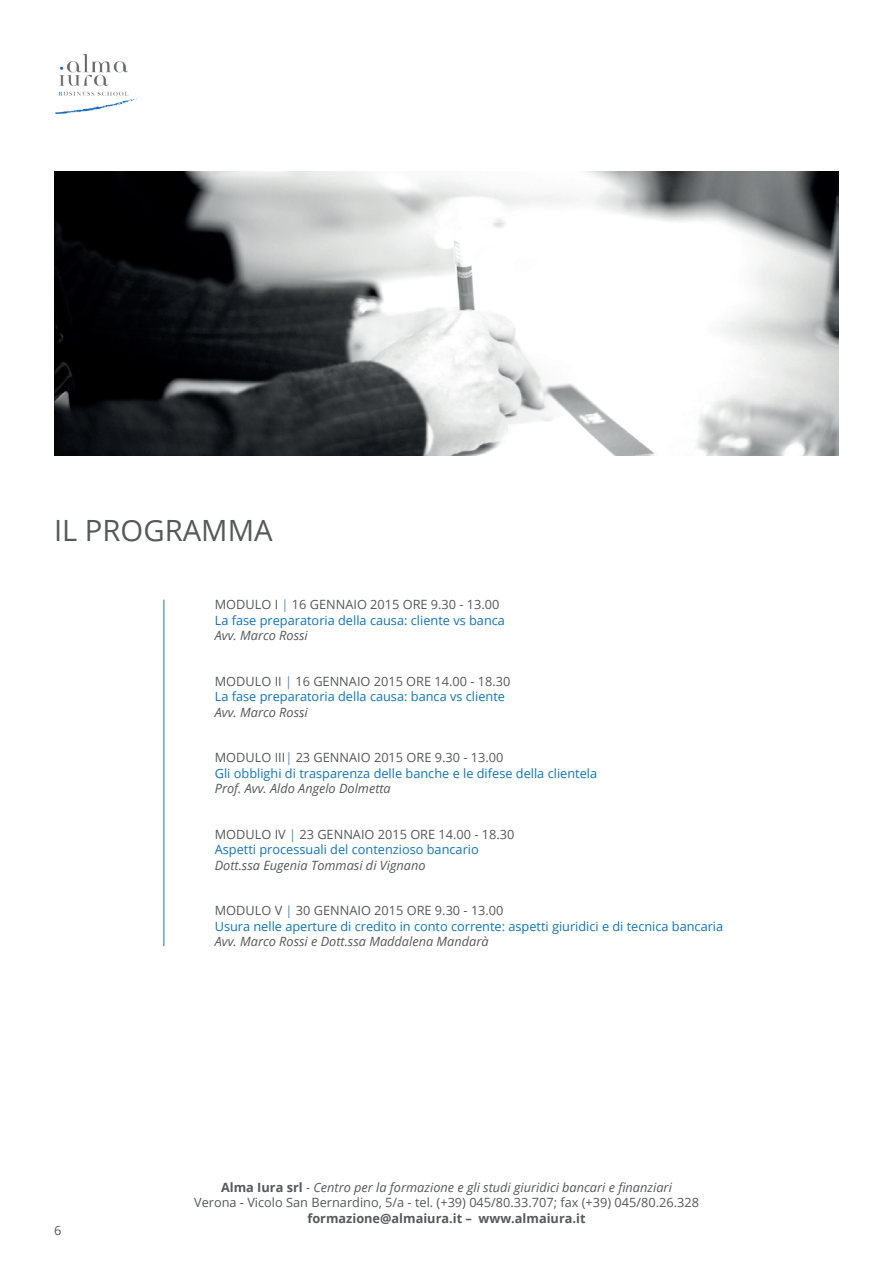
<style>
.page{position:relative;width:893px;height:1263px;background:#fff}
.page>*{position:absolute;margin:0;border:0;box-sizing:border-box;transform-origin:0 0}
.t1{font:29.25px "Open Sans";color:#57585a}
.t2{font:12.75px/15.3px "Open Sans";color:#1074bc}
.t3{font:12.75px/15.3px "Open Sans";color:#57585a;text-align:center}
.t4{font:italic 12.75px "Open Sans";color:#57585a}
.t5{font:700 12.75px "Open Sans";color:#57585a}
.s1{color:#57585a}
.s2{color:#5487c6}
.s3{font-weight:700}
.s4{font-style:italic}
</style>
<div class="page">
<img style="left:54px;top:54px;width:85px;height:60px">
<hr style="left:164px;top:600px;width:1px;height:346px;background:#1074bc">
<img style="left:54px;top:171px;width:785px;height:285px">
<h1 class="t1" style="left:54px;top:510px;width:220px">IL PROGRAMMA</h1>
<p class="t3" style="left:54px;top:1222px;width:9px">6</p>
<p class="t2" style="left:215px;top:597px;width:292px"><span class="s1">MODULO I</span> <span class="s2">|</span> <span class="s1">16 GENNAIO 2015 ORE 9.30 - 13.00<br></span>La fase preparatoria della causa: cliente vs banca</p>
<p class="t4" style="left:215px;top:627px;width:95px">Avv. Marco Rossi</p>
<p class="t2" style="left:215px;top:673px;width:297px"><span class="s1">MODULO II</span> <span class="s2">|</span> <span class="s1">16 GENNAIO 2015 ORE 14.00 - 18.30<br></span>La fase preparatoria della causa: banca vs cliente</p>
<p class="t4" style="left:215px;top:703px;width:95px">Avv. Marco Rossi</p>
<p class="t2" style="left:215px;top:750px;width:384px"><span class="s1">MODULO III</span><span class="s2">|</span> <span class="s1">23 GENNAIO 2015 ORE 9.30 - 13.00<br></span>Gli obblighi di trasparenza delle banche e le difese della clientela</p>
<p class="t4" style="left:215px;top:780px;width:178px">Prof. Avv. Aldo Angelo Dolmetta</p>
<p class="t2" style="left:215px;top:826px;width:301px"><span class="s1">MODULO IV</span> <span class="s2">|</span> <span class="s1">23 GENNAIO 2015 ORE 14.00 - 18.30<br></span>Aspetti processuali del contenzioso bancario</p>
<p class="t4" style="left:215px;top:856px;width:212px">Dott.ssa Eugenia Tommasi di Vignano</p>
<p class="t2" style="left:215px;top:903px;width:510px"><span class="s1">MODULO V</span> <span class="s2">|</span> <span class="s1">30 GENNAIO 2015 ORE 9.30 - 13.00<br></span>Usura nelle aperture di credito in conto corrente: aspetti giuridici e di tecnica bancaria</p>
<p class="t4" style="left:215px;top:933px;width:275px">Avv. Marco Rossi e Dott.ssa Maddalena Mandarà</p>
<p class="t3" style="left:194px;top:1179px;width:506px"><span class="s3">Alma Iura srl</span> - <span class="s4">Centro per la formazione e gli studi giuridici bancari e finanziari<br></span>Verona - Vicolo San Bernardino, 5/a - tel. (+39) 045/80.33.707; fax (+39) 045/80.26.328</p>
<p class="t5" style="left:307px;top:1209px;width:280px">formazione@almaiura.it – www.almaiura.it</p>
</div>
